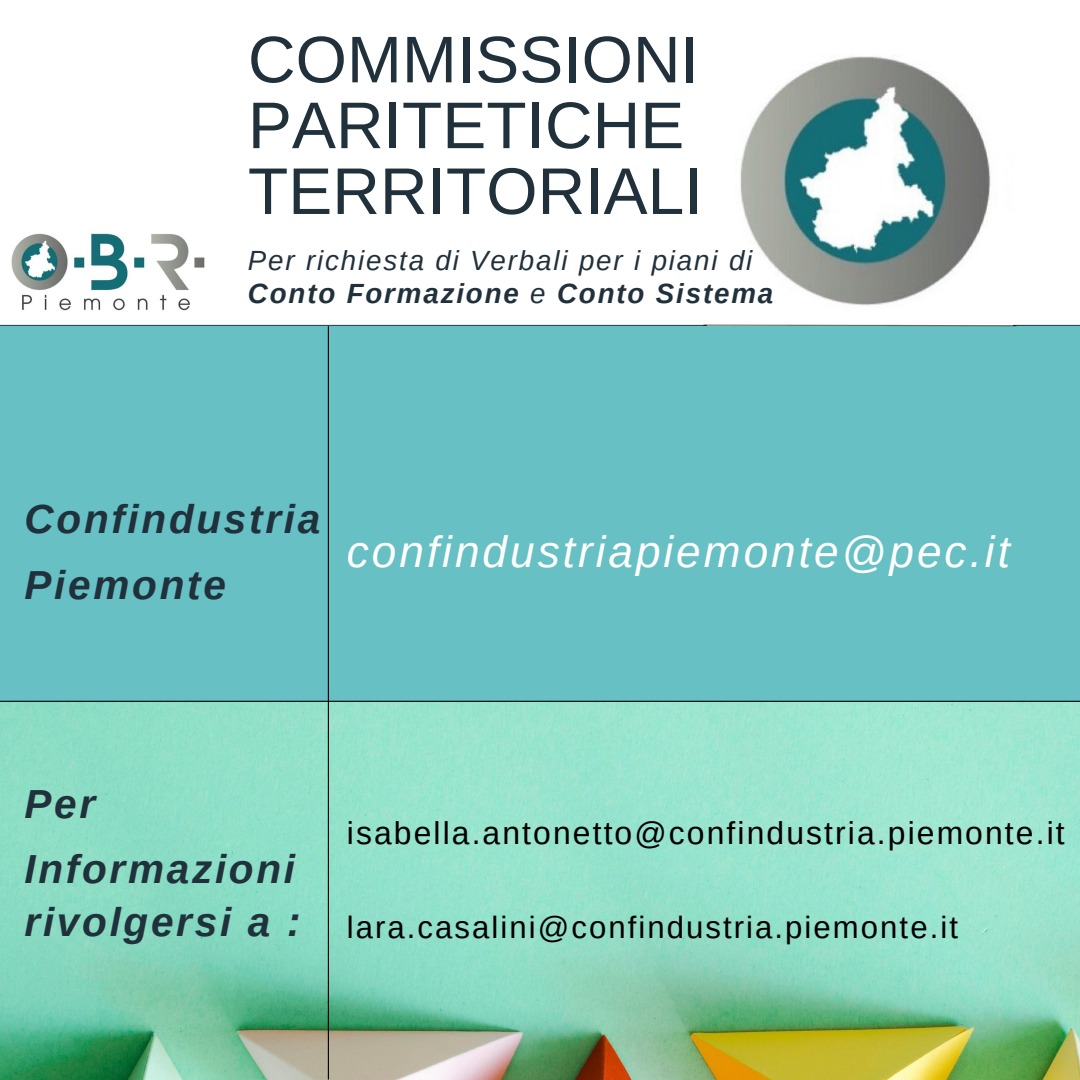
<style>
.page{position:relative;width:1080px;height:1080px;background:#fff}
.page>*{position:absolute;margin:0;border:0;box-sizing:border-box;transform-origin:0 0}
.t1{font:66px/65.8px "Arimo";color:#21313c}
.t2{font:italic 44.33px "Arimo";letter-spacing:.065em;color:#fff}
.t3{font:italic 700 40.58px/65.2px "Arimo";letter-spacing:.065em;color:#21313c}
.t4{font:31.88px "Arimo";letter-spacing:.065em;color:#000}
.t5{font:31.12px "Arimo";letter-spacing:.065em;color:#000}
.t6{font:italic 27.75px "Arimo";letter-spacing:.065em;color:#21313c}
.t7{font:italic 700 27.75px "Arimo";letter-spacing:.065em;color:#21313c}
.s1{font-weight:400}
</style>
<div class="page">
<div style="left:0;top:325px;width:1080px;height:754px;background:#66c0c4"></div>
<hr style="left:0;top:701px;width:1080px;height:1px;background:#000">
<hr style="left:0;top:325px;width:1080px;height:1px;background:#000">
<img style="left:11px;top:233px;width:194px;height:78px">
<img style="left:740px;top:55px;width:251px;height:251px">
<svg style="left:703px;top:324px;width:314px;height:3px"></svg>
<img style="left:0;top:702px;width:1080px;height:378px">
<hr style="left:328px;top:327px;width:1px;height:752px;background:#000">
<p class="t1" style="left:248px;top:27px;width:456px">COMMISSIONI<br>PARITETICHE<br>TERRITORIALI</p>
<p class="t6" style="left:248px;top:245px;width:506px">Per richiesta di Verbali per i piani di</p>
<p class="t7" style="left:248px;top:278px;width:527px">Conto Formazione <span class="s1">e</span> Conto Sistema</p>
<p class="t3" style="left:25px;top:487px;width:297px">Confindustria<br>Piemonte</p>
<p class="t2" style="left:347px;top:527px;width:665px">confindustriapiemonte@pec.it</p>
<p class="t3" style="left:25px;top:771px;width:272px">Per<br>Informazioni</p>
<p class="t3" style="left:25px;top:889px;width:278px">rivolgersi a :</p>
<p class="t4" style="left:347px;top:815px;width:719px">isabella.antonetto@confindustria.piemonte.it</p>
<p class="t5" style="left:347px;top:910px;width:613px">lara.casalini@confindustria.piemonte.it</p>
</div>
